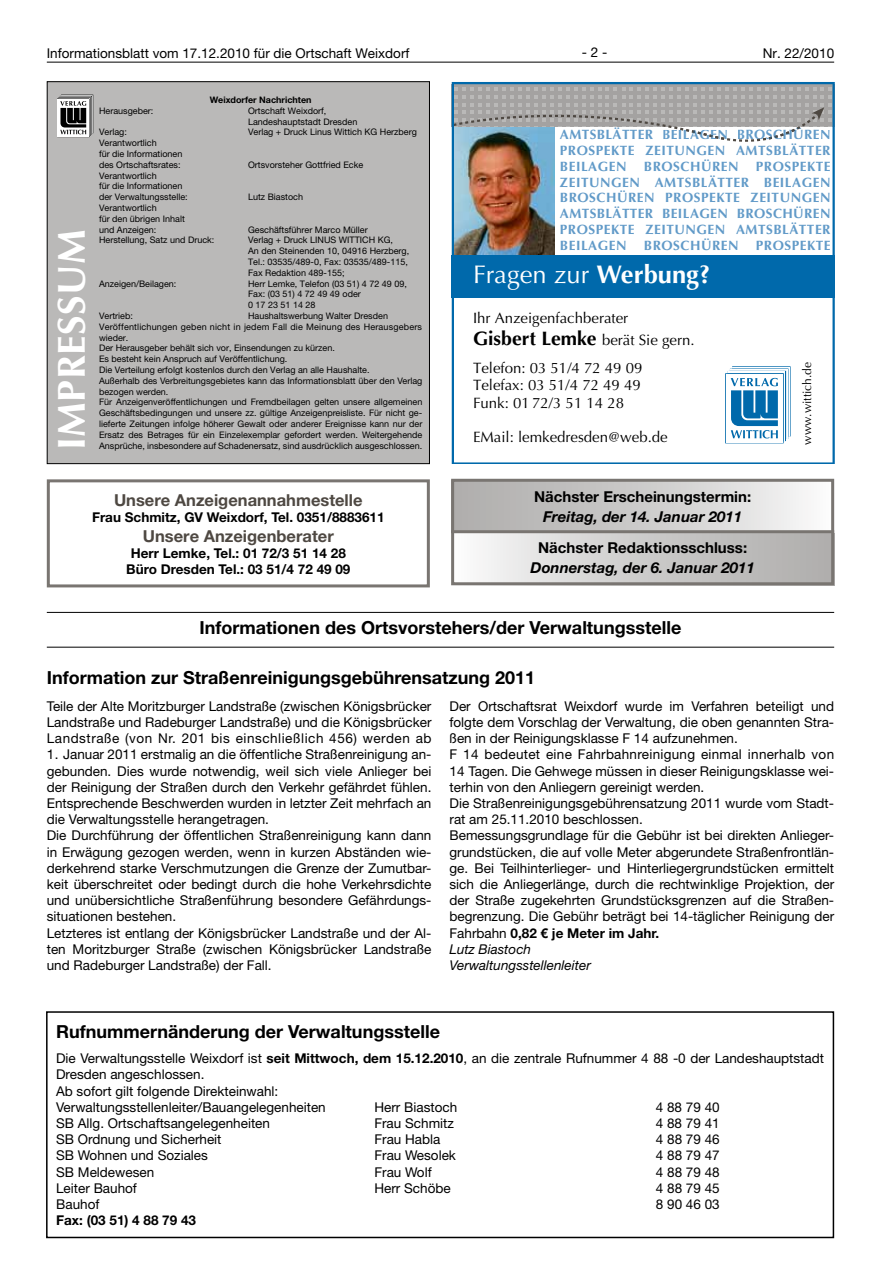
<style>
.page{position:relative;width:881px;height:1263px;background:#fff}
.page>*{position:absolute;margin:0;border:0;box-sizing:border-box;transform-origin:0 0}
.t1{font:700 39px "Optima LT";letter-spacing:.015em;color:#fff}
.t2{font:25.5px "Optima";color:#fff}
.t3{font:700 18px "Helvetica Neue LT";color:#000}
.t4{font:700 16.5px "Helvetica Neue LT";color:#4e4842}
.t5{font:15px/17.2px "Optima";color:#000}
.t6{font:700 15px "Helvetica Neue LT";color:#000}
.t7{font:italic 700 15px "Helvetica Neue LT";color:#000}
.t8{font:13.5px/16.2px "Helvetica Neue LT";color:#000}
.t9{font:700 13.5px/15.8px "Optima";letter-spacing:.04em;color:#619ac8;text-align:justify}
.t10{font:700 13.5px/16.2px "Helvetica Neue LT";color:#000;text-align:center}
.t11{font:12px "Optima";color:#000}
.t12{font:9px/10.8px "Helvetica Neue LT";color:#000}
.t13{font:700 9px "Helvetica Neue LT";color:#000}
.s1{color:#335b77}
.s2{font-weight:700}
.s3{font-weight:700;font-size:19.5px}
.s4{font-style:italic}
</style>
<div class="page">
<hr style="left:47px;top:62px;width:786px;height:1px;background:#000">
<hr style="left:47px;top:612px;width:786px;height:1px;background:#000">
<hr style="left:47px;top:647px;width:786px;height:1px;background:#000">
<div style="left:47px;top:479px;width:382px;height:108px;border:3px solid #797571"></div>
<div style="left:47px;top:81px;width:382px;height:383px;background:#bab9b8;border:1px solid #000"></div>
<svg style="left:57px;top:95px;width:36px;height:42px"></svg>
<div style="left:451px;top:532px;width:382px;height:53px;background:linear-gradient(to right,#f7f7f7,#aaa8a7)"></div>
<div style="left:451px;top:481px;width:382px;height:51px;background:linear-gradient(to right,#a9a8a6,#f6f6f6)"></div>
<div style="left:451px;top:479px;width:382px;height:106px;border:3px solid #797571"></div>
<hr style="left:451px;top:530px;width:382px;height:3px;background:#797571">
<svg style="left:451px;top:82px;width:383px;height:381px"></svg>
<svg style="left:453px;top:87px;width:379px;height:55px"></svg>
<div style="left:451px;top:255px;width:383px;height:43px;background:#0069ab"></div>
<svg style="left:724px;top:366px;width:66px;height:78px"></svg>
<div style="left:46px;top:1011px;width:787px;height:227px;border:2px solid #000"></div>
<p class="t8" style="left:47px;top:45px;width:364px">Informationsblatt vom 17.12.2010 für die Ortschaft Weixdorf</p>
<p class="t8" style="left:581px;top:44px;width:27px">- 2 -</p>
<p class="t8" style="left:762px;top:45px;width:73px">Nr. 22/2010</p>
<p class="t13" style="left:210px;top:94px;width:103px">Weixdorfer Nachrichten</p>
<p class="t12" style="left:99px;top:105px;width:56px">Herausgeber:</p>
<p class="t12" style="left:248px;top:105px;width:111px">Ortschaft Weixdorf,<br>Landeshauptstadt Dresden</p>
<p class="t12" style="left:99px;top:127px;width:29px">Verlag:</p>
<p class="t12" style="left:248px;top:127px;width:170px">Verlag + Druck Linus Wittich KG Herzberg</p>
<p class="t12" style="left:99px;top:137px;width:85px">Verantwortlich<br>für die Informationen des Ortschaftsrates:</p>
<p class="t12" style="left:248px;top:159px;width:117px">Ortsvorsteher Gottfried Ecke</p>
<h1 class="t1" style="left:49px;top:450px;width:223px;rotate:-90deg">IMPRESSUM</h1>
<p class="t12" style="left:99px;top:170px;width:90px">Verantwortlich<br>für die Informationen der Verwaltungsstelle:</p>
<p class="t12" style="left:99px;top:202px;width:87px">Verantwortlich<br>für den übrigen Inhalt und Anzeigen:</p>
<p class="t12" style="left:248px;top:191px;width:56px">Lutz Biastoch</p>
<p class="t12" style="left:248px;top:224px;width:121px">Geschäftsführer Marco Müller</p>
<p class="t12" style="left:99px;top:235px;width:117px">Herstellung, Satz und Druck:</p>
<p class="t12" style="left:248px;top:235px;width:163px">Verlag + Druck LINUS WITTICH KG,<br>An den Steinenden 10, 04916 Herzberg, Tel.: 03535/489-0, Fax: 03535/489-115, Fax Redaktion 489-155;</p>
<p class="t12" style="left:99px;top:278px;width:79px">Anzeigen/Beilagen:</p>
<p class="t12" style="left:248px;top:278px;width:160px">Herr Lemke, Telefon (03 51) 4 72 49 09,<br>Fax: (03 51) 4 72 49 49 oder<br>0 17 23 51 14 28</p>
<p class="t12" style="left:99px;top:310px;width:35px">Vertrieb:</p>
<p class="t12" style="left:99px;top:310px;width:324px;text-indent:149px">Haushaltswerbung Walter Dresden Veröffentlichungen geben nicht in jedem Fall die Meinung des Herausgebers wieder.<br>Der Herausgeber behält sich vor, Einsendungen zu kürzen.<br>Es besteht kein Anspruch auf Veröffentlichung.<br>Die Verteilung erfolgt kostenlos durch den Verlag an alle Haushalte.<br>Außerhalb des Verbreitungsgebietes kann das Informationsblatt über den Verlag bezogen werden.<br>Für Anzeigenveröffentlichungen und Fremdbeilagen gelten unsere allgemeinen Geschäftsbedingungen und unsere zz. gültige Anzeigenpreisliste. Für nicht ge&shy;lieferte Zeitungen infolge höherer Gewalt oder anderer Ereignisse kann nur der Ersatz des Betrages für ein Einzelexemplar gefordert werden. Weitergehende</p>
<p class="t12" style="left:99px;top:440px;width:324px">Ansprüche, insbesondere auf Schadenersatz, sind ausdrücklich ausgeschlossen.</p>
<p class="t4" style="left:114px;top:490px;width:250px">Unsere Anzeigenannahmestelle</p>
<p class="t10" style="left:92px;top:509px;width:294px">Frau Schmitz, GV Weixdorf, Tel. 0351/8883611</p>
<p class="t4" style="left:143px;top:526px;width:192px">Unsere Anzeigenberater</p>
<p class="t10" style="left:126px;top:545px;width:226px">Herr Lemke, Tel.: 01 72/3 51 14 28<br>Büro Dresden Tel.: 03 51/4 72 49 09</p>
<p class="t9" style="left:559px;top:127px;width:169px">AMTSBLÄTTER BEILAGEN</p>
<p class="t9" style="left:803px;top:127px;width:17px">RE</p>
<p class="t9" style="left:559px;top:127px;width:272px;text-indent:177px"><span class="s1">BROSCHÜ</span> N PROSPEKTE ZEITUNGEN AMTSBLÄTTER BEILAGEN</p>
<p class="t9" style="left:643px;top:158px;width:96px">BROSCHÜREN</p>
<p class="t9" style="left:559px;top:158px;width:272px;text-indent:196px">PROSPEKTE ZEITUNGEN AMTSBLÄTTER BEILAGEN BROSCHÜREN PROSPEKTE ZEITUNGEN AMTSBLÄTTER BEILAGEN BROSCHÜREN PROSPEKTE ZEITUNGEN AMTSBLÄTTER BEILAGEN</p>
<p class="t9" style="left:643px;top:237px;width:96px">BROSCHÜREN</p>
<p class="t9" style="left:755px;top:237px;width:76px">PROSPEKTE</p>
<h2 class="t2" style="left:473px;top:259px;width:239px">Fragen zur <span class="s2">Werbung?</span></h2>
<p class="t5" style="left:473px;top:307px;width:223px;line-height:22.5px">Ihr Anzeigenfachberater<br><span class="s3">Gisbert Lemke</span> berät Sie gern.</p>
<p class="t5" style="left:473px;top:360px;width:171px;text-align:justify">Telefon: 03 51/4 72 49 09<br>Telefax: 03 51/4 72 49 49<br>Funk: 01 72/3 51 14 28</p>
<p class="t5" style="left:473px;top:429px;width:196px">EMail: lemkedresden@web.de</p>
<p class="t6" style="left:534px;top:488px;width:218px">Nächster Erscheinungstermin:</p>
<p class="t7" style="left:543px;top:508px;width:200px">Freitag, der 14. Januar 2011</p>
<p class="t6" style="left:538px;top:538px;width:210px">Nächster Redaktionsschluss:</p>
<p class="t7" style="left:530px;top:558px;width:225px">Donnerstag, der 6. Januar 2011</p>
<p class="t11" style="left:799px;top:445px;width:84px;rotate:-90deg">www.wittich.de</p>
<h3 class="t3" style="left:199px;top:616px;width:483px">Informationen des Ortsvorstehers/der Verwaltungsstelle</h3>
<h3 class="t3" style="left:47px;top:666px;width:490px">Information zur Straßenreinigungsgebührensatzung 2011</h3>
<p class="t8" style="left:47px;top:698px;width:386px;text-align:justify">Teile der Alte Moritzburger Landstraße (zwischen Königsbrücker Landstraße und Radeburger Landstraße) und die Königsbrücker Landstraße (von Nr. 201 bis einschließlich 456) werden ab</p>
<p class="t8" style="left:47px;top:746px;width:386px">1. Januar 2011 erstmalig an die öffentliche Straßenreinigung an&shy;gebunden. Dies wurde notwendig, weil sich viele Anlieger bei der Reinigung der Straßen durch den Verkehr gefährdet fühlen.<br>Entsprechende Beschwerden wurden in letzter Zeit mehrfach an die Verwaltungsstelle herangetragen.<br>Die Durchführung der öffentlichen Straßenreinigung kann dann in Erwägung gezogen werden, wenn in kurzen Abständen wie&shy;derkehrend starke Verschmutzungen die Grenze der Zumutbar&shy;keit überschreitet oder bedingt durch die hohe Verkehrsdichte und unübersichtliche Straßenführung besondere Gefährdungs&shy;situationen bestehen.<br>Letzteres ist entlang der Königsbrücker Landstraße und der Al&shy;ten Moritzburger Straße (zwischen Königsbrücker Landstraße und Radeburger Landstraße) der Fall.</p>
<p class="t8" style="left:449px;top:698px;width:386px">Der Ortschaftsrat Weixdorf wurde im Verfahren beteiligt und folgte dem Vorschlag der Verwaltung, die oben genannten Stra&shy;ßen in der Reinigungsklasse F 14 aufzunehmen.<br>F 14 bedeutet eine Fahrbahnreinigung einmal innerhalb von 14 Tagen. Die Gehwege müssen in dieser Reinigungsklasse wei&shy;terhin von den Anliegern gereinigt werden.<br>Die Straßenreinigungsgebührensatzung 2011 wurde vom Stadt&shy;rat am 25.11.2010 beschlossen.<br>Bemessungsgrundlage für die Gebühr ist bei direkten Anlieger&shy;grundstücken, die auf volle Meter abgerundete Straßenfrontlän&shy;ge. Bei Teilhinterlieger- und Hinterliegergrundstücken ermittelt sich die Anliegerlänge, durch die rechtwinklige Projektion, der der Straße zugekehrten Grundstücksgrenzen auf die Straßen&shy;begrenzung. Die Gebühr beträgt bei 14-täglicher Reinigung der Fahrbahn <span class="s2">0,82 € je Meter im Jahr.<br></span><span class="s4">Lutz Biastoch<br>Verwaltungsstellenleiter</span></p>
<h3 class="t3" style="left:56px;top:1021px;width:385px">Rufnummernänderung der Verwaltungsstelle</h3>
<p class="t8" style="left:56px;top:1050px;width:769px">Die Verwaltungsstelle Weixdorf ist <span class="s2">seit Mittwoch, dem 15.12.2010</span>, an die zentrale Rufnummer 4 88 -0 der Landeshauptstadt Dresden angeschlossen.<br>Ab sofort gilt folgende Direkteinwahl:<br>Verwaltungsstellenleiter/Bauangelegenheiten</p>
<p class="t8" style="left:374px;top:1099px;width:84px">Herr Biastoch</p>
<p class="t8" style="left:655px;top:1099px;width:65px">4 88 79 40</p>
<p class="t8" style="left:56px;top:1115px;width:215px">SB Allg. Ortschaftsangelegenheiten</p>
<p class="t8" style="left:374px;top:1115px;width:81px">Frau Schmitz</p>
<p class="t8" style="left:655px;top:1115px;width:65px">4 88 79 41</p>
<p class="t8" style="left:56px;top:1131px;width:167px">SB Ordnung und Sicherheit</p>
<p class="t8" style="left:374px;top:1131px;width:68px">Frau Habla</p>
<p class="t8" style="left:655px;top:1131px;width:65px">4 88 79 46</p>
<p class="t8" style="left:56px;top:1147px;width:153px">SB Wohnen und Soziales</p>
<p class="t8" style="left:374px;top:1147px;width:83px">Frau Wesolek</p>
<p class="t8" style="left:655px;top:1147px;width:65px">4 88 79 47</p>
<p class="t8" style="left:56px;top:1163px;width:99px">SB Meldewesen</p>
<p class="t8" style="left:374px;top:1163px;width:59px">Frau Wolf</p>
<p class="t8" style="left:655px;top:1163px;width:65px">4 88 79 48</p>
<p class="t8" style="left:56px;top:1180px;width:82px">Leiter Bauhof</p>
<p class="t8" style="left:374px;top:1180px;width:78px">Herr Schöbe</p>
<p class="t8" style="left:655px;top:1180px;width:65px">4 88 79 45</p>
<p class="t8" style="left:56px;top:1196px;width:45px">Bauhof</p>
<p class="t8" style="left:655px;top:1196px;width:65px">8 90 46 03</p>
<p class="t10" style="left:56px;top:1212px;width:141px">Fax: (03 51) 4 88 79 43</p>
</div>
